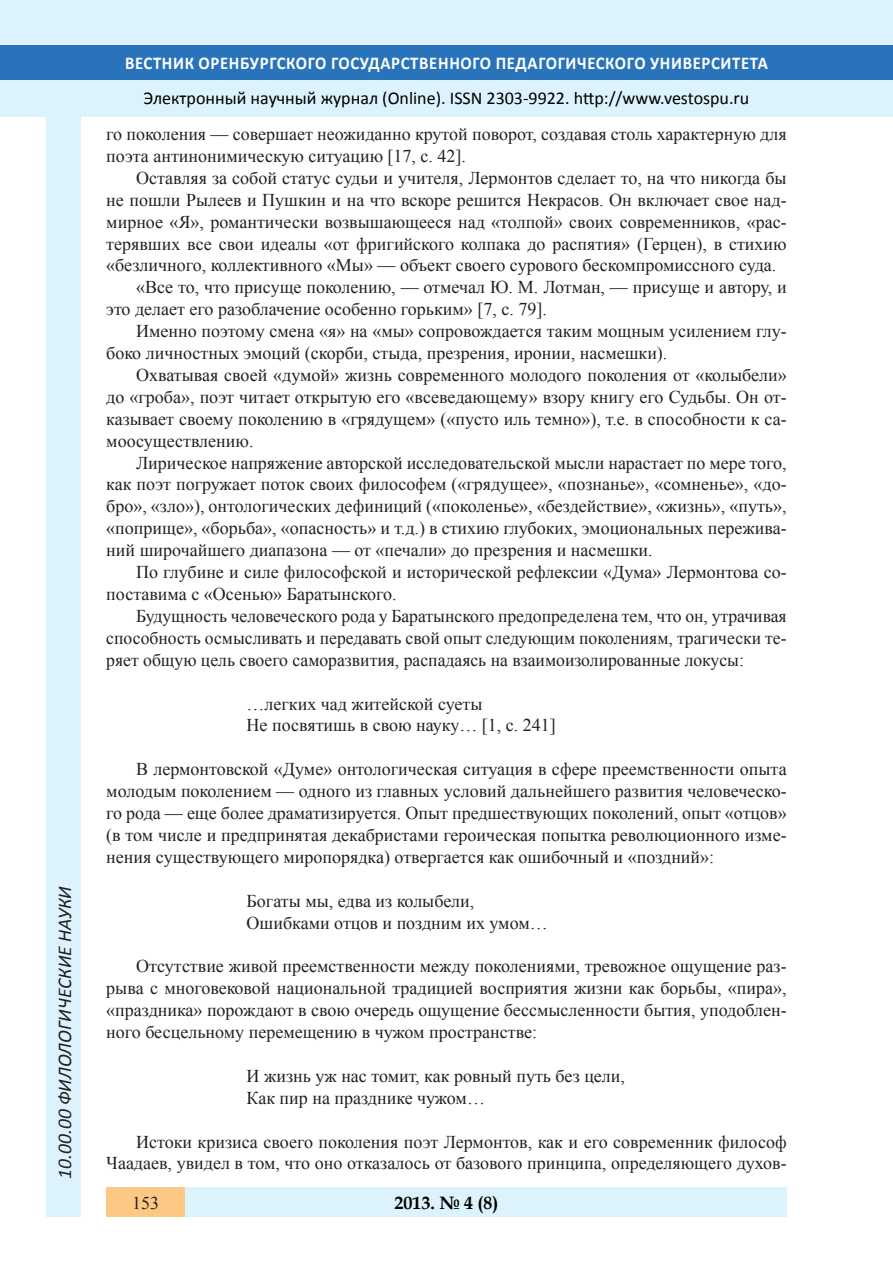
<style>
.page{position:relative;width:893px;height:1263px;background:#fff}
.page>*{position:absolute;margin:0;border:0;box-sizing:border-box;transform-origin:0 0}
.t1{font:italic 19.5px "Calibri";color:#231f20}
.Стиль2{font:18px/21.9px "Times New Roman";color:#231f20;text-align:justify}
.t2{font:18px "Calibri";color:#000}
.t3{font:700 18px "Calibri";letter-spacing:.04em;color:#fff;scale:.93 1}
.t4{font:700 18px "Book Antiqua";color:#000}
</style>
<div class="page">
<div style="left:0;top:0;width:893px;height:116px;background:#dcf2fc"></div>
<div style="left:0;top:45px;width:893px;height:34px;background:#2873ba"></div>
<div style="left:47px;top:116px;width:34px;height:1101px;background:#dcf2fc"></div>
<div style="left:106px;top:1188px;width:681px;height:29px;background:#dcf2fc"></div>
<div style="left:106px;top:1188px;width:79px;height:29px;background:#fdc784"></div>
<p class="t1" style="left:51px;top:1179px;width:294px;rotate:-90deg">10.00.00 ФИЛОЛОГИЧЕСКИЕ НАУКИ</p>
<p class="t3" style="left:125px;top:50px;width:693px">ВЕСТНИК ОРЕНБУРГСКОГО ГОСУДАРСТВЕННОГО ПЕДАГОГИЧЕСКОГО УНИВЕРСИТЕТА</p>
<p class="t2" style="left:144px;top:85px;width:607px">Электронный научный журнал (Online). ISSN 2303-9922. http://www.vestospu.ru</p>
<p class="Стиль2" style="left:106px;top:122px;width:682px">го поколения — совершает неожиданно крутой поворот, создавая столь характерную для поэта антинонимическую ситуацию [17, с. 42].</p>
<p class="Стиль2" style="left:106px;top:166px;width:682px;text-indent:30px">Оставляя за собой статус судьи и учителя, Лермонтов сделает то, на что никогда бы не пошли Рылеев и Пушкин и на что вскоре решится Некрасов. Он включает свое над&shy;мирное «Я», романтически возвышающееся над «толпой» своих современников, «рас&shy;терявших все свои идеалы «от фригийского колпака до распятия» (Герцен), в стихию «безличного, коллективного «Мы» — объект своего сурового бескомпромиссного суда.</p>
<p class="Стиль2" style="left:106px;top:276px;width:682px;text-indent:30px">«Все то, что присуще поколению, — отмечал Ю. М. Лотман, — присуще и автору, и это делает его разоблачение особенно горьким» [7, с. 79].</p>
<p class="Стиль2" style="left:106px;top:320px;width:682px;text-indent:30px">Именно поэтому смена «я» на «мы» сопровождается таким мощным усилением глу&shy;боко личностных эмоций (скорби, стыда, презрения, иронии, насмешки).</p>
<p class="Стиль2" style="left:106px;top:363px;width:682px;text-indent:30px">Охватывая своей «думой» жизнь современного молодого поколения от «колыбели» до «гроба», поэт читает открытую его «всеведающему» взору книгу его Судьбы. Он от&shy;казывает своему поколению в «грядущем» («пусто иль темно»), т.е. в способности к са&shy;моосуществлению.</p>
<p class="Стиль2" style="left:106px;top:451px;width:682px;text-indent:30px">Лирическое напряжение авторской исследовательской мысли нарастает по мере того, как поэт погружает поток своих философем («грядущее», «познанье», «сомненье», «до&shy;бро», «зло»), онтологических дефиниций («поколенье», «бездействие», «жизнь», «путь», «поприще», «борьба», «опасность» и т.д.) в стихию глубоких, эмоциональных пережива&shy;ний широчайшего диапазона — от «печали» до презрения и насмешки.</p>
<p class="Стиль2" style="left:106px;top:560px;width:682px;text-indent:30px">По глубине и силе философской и исторической рефлексии «Дума» Лермонтова со&shy;поставима с «Осенью» Баратынского.</p>
<p class="Стиль2" style="left:106px;top:604px;width:682px;text-indent:30px">Будущность человеческого рода у Баратынского предопределена тем, что он, утрачивая способность осмысливать и передавать свой опыт следующим поколениям, трагически те&shy;ряет общую цель своего саморазвития, распадаясь на взаимоизолированные локусы:</p>
<p class="Стиль2" style="left:247px;top:692px;width:237px">…легких чад житейской суеты</p>
<p class="Стиль2" style="left:247px;top:714px;width:311px">Не посвятишь в свою науку… [1, с. 241]</p>
<p class="Стиль2" style="left:106px;top:758px;width:682px;text-indent:30px">В лермонтовской «Думе» онтологическая ситуация в сфере преемственности опыта молодым поколением — одного из главных условий дальнейшего развития человеческо&shy;го рода — еще более драматизируется. Опыт предшествующих поколений, опыт «отцов» (в том числе и предпринятая декабристами героическая попытка революционного изме&shy;нения существующего миропорядка) отвергается как ошибочный и «поздний»:</p>
<p class="Стиль2" style="left:247px;top:889px;width:229px">Богаты мы, едва из колыбели,</p>
<p class="Стиль2" style="left:247px;top:911px;width:303px">Ошибками отцов и поздним их умом…</p>
<p class="Стиль2" style="left:106px;top:955px;width:682px;text-indent:30px">Отсутствие живой преемственности между поколениями, тревожное ощущение раз&shy;рыва с многовековой национальной традицией восприятия жизни как борьбы, «пира», «праздника» порождают в свою очередь ощущение бессмысленности бытия, уподоблен&shy;ного бесцельному перемещению в чужом пространстве:</p>
<p class="Стиль2" style="left:247px;top:1064px;width:380px">И жизнь уж нас томит, как ровный путь без цели,</p>
<p class="Стиль2" style="left:247px;top:1086px;width:240px">Как пир на празднике чужом…</p>
<p class="Стиль2" style="left:106px;top:1130px;width:682px;text-align:right">Истоки кризиса своего поколения поэт Лермонтов, как и его современник философ<br>Чаадаев, увидел в том, что оно отказалось от базового принципа, определяющего духов-</p>
<p class="Стиль2" style="left:132px;top:1191px;width:28px">153</p>
<p class="t4" style="left:394px;top:1190px;width:106px">2013. № 4 (8)</p>
</div>
